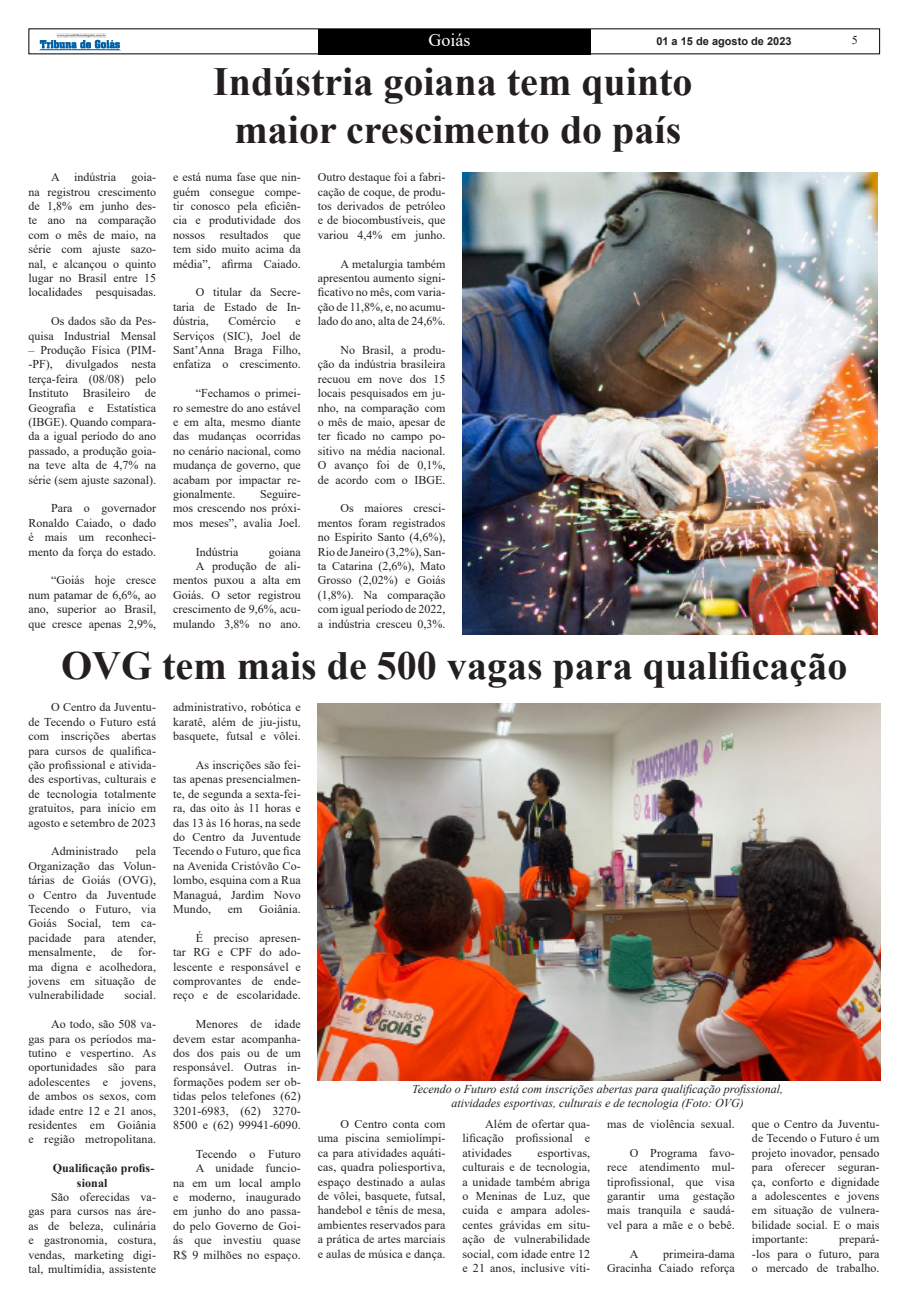
<style>
.page{position:relative;width:908px;height:1304px;background:#fff}
.page>*{position:absolute;margin:0;border:0;box-sizing:border-box;transform-origin:0 0}
.t1{font:700 40px "Times New Roman";color:#231f20}
.t2{font:18px "Times New Roman";color:#fff}
.t3{font:12px/14.4px "Times New Roman";letter-spacing:.005em;color:#231f20;text-align:justify}
.t4{font:italic 12px "Times New Roman";color:#231f20}
.t5{font:700 12px/14.4px "Times New Roman";letter-spacing:.005em;color:#231f20}
.t6{font:700 11px "Arial";color:#231f20}
</style>
<div class="page">
<div style="left:318px;top:29px;width:272px;height:25px;background:#000"></div>
<div style="left:28px;top:28px;width:851px;height:26px;border:1px solid #000"></div>
<img style="left:40px;top:34px;width:80px;height:16px">
<img style="left:462px;top:173px;width:415px;height:462px">
<img style="left:317px;top:703px;width:562px;height:377px">
<p class="t2" style="left:428px;top:27px;width:43px">Goiás</p>
<p class="t6" style="left:656px;top:33px;width:137px">01 a 15 de agosto de 2023</p>
<p class="t3" style="left:851px;top:33px;width:7px">5</p>
<p class="t1" style="left:213px;top:53px;width:480px">Indústria goiana tem quinto</p>
<p class="t1" style="left:234px;top:101px;width:448px">maior crescimento do país</p>
<p class="t3" style="left:28px;top:170px;width:129px;text-indent:103px">goia&shy;na registrou crescimento de 1,8% em junho des&shy;te ano na comparação com o mês de maio, na série com ajuste sazo&shy;nal, e alcançou o quinto lugar no Brasil entre 15 localidades pesquisadas.</p>
<p class="t3" style="left:28px;top:314px;width:129px;text-align:right">Os dados são da Pes&shy;quisa Industrial Mensal</p>
<p class="t3" style="left:28px;top:342px;width:129px">– Produção Física (PIM--PF), divulgados nesta terça-feira (08/08) pelo Instituto Brasileiro de Geografia e Estatística (IBGE). Quando compara&shy;da a igual período do ano passado, a produção goia&shy;na teve alta de 4,7% na série (sem ajuste sazonal).</p>
<p class="t3" style="left:28px;top:501px;width:129px;text-indent:23px">Para o governador Ronaldo Caiado, o dado é mais um reconheci&shy;mento da força do estado.</p>
<p class="t3" style="left:28px;top:573px;width:129px;text-indent:23px">“Goiás hoje cresce num patamar de 6,6%, ao ano, superior ao Brasil, que cresce apenas 2,9%,</p>
<p class="t3" style="left:317px;top:170px;width:129px">Outro destaque foi a fabri&shy;cação de coque, de produ&shy;tos derivados de petróleo e de biocombustíveis, que variou 4,4% em junho.</p>
<p class="t3" style="left:317px;top:256px;width:129px;text-indent:23px">A metalurgia também apresentou aumento signi&shy;ficativo no mês, com varia&shy;ção de 11,8%, e, no acumu&shy;lado do ano, alta de 24,6%.</p>
<p class="t3" style="left:317px;top:342px;width:129px;text-indent:23px">No Brasil, a produ&shy;ção da indústria brasileira recuou em nove dos 15 locais pesquisados em ju&shy;nho, na comparação com o mês de maio, apesar de ter ficado no campo po&shy;sitivo na média nacional.<br>O avanço foi de 0,1%, de acordo com o IBGE.</p>
<p class="t3" style="left:317px;top:501px;width:129px;text-indent:23px">Os maiores cresci&shy;mentos foram registrados no Espírito Santo (4,6%), Rio de Janeiro (3,2%), San&shy;ta Catarina (2,6%), Mato Grosso (2,02%) e Goiás (1,8%). Na comparação com igual período de 2022, a indústria cresceu 0,3%.</p>
<p class="t1" style="left:61px;top:637px;width:787px">OVG tem mais de 500 vagas para qualificação</p>
<p class="t3" style="left:28px;top:700px;width:129px;text-indent:23px">O Centro da Juventu&shy;de Tecendo o Futuro está com inscrições abertas para cursos de qualifica&shy;ção profissional e ativida&shy;des esportivas, culturais e de tecnologia totalmente gratuitos, para início em agosto e setembro de 2023</p>
<p class="t3" style="left:51px;top:844px;width:68px">Administrado</p>
<p class="t3" style="left:51px;top:170px;width:67px">A indústria</p>
<p class="t3" style="left:173px;top:170px;width:129px">e está numa fase que nin&shy;guém consegue compe&shy;tir conosco pela eficiên&shy;cia e produtividade dos nossos resultados que tem sido muito acima da média”, afirma Caiado.</p>
<p class="t3" style="left:173px;top:285px;width:129px;text-indent:23px">O titular da Secre&shy;taria de Estado de In&shy;dústria,</p>
<p class="t3" style="left:228px;top:314px;width:49px">Comércio</p>
<p class="t3" style="left:173px;top:314px;width:129px;text-indent:122px">e Serviços (SIC), Joel de Sant’Anna Braga Filho, enfatiza o crescimento.</p>
<p class="t3" style="left:173px;top:386px;width:129px;text-indent:23px">“Fechamos o primei&shy;ro semestre do ano estável e em alta, mesmo diante das mudanças ocorridas no cenário nacional, como mudança de governo, que acabam por impactar re&shy;gionalmente.</p>
<p class="t3" style="left:173px;top:486px;width:129px;text-indent:87px">Seguire&shy;mos crescendo nos próxi&shy;mos meses”, avalia Joel.</p>
<p class="t3" style="left:196px;top:544px;width:44px">Indústria</p>
<p class="t3" style="left:268px;top:544px;width:33px">goiana</p>
<p class="t3" style="left:173px;top:558px;width:129px;text-indent:23px">A produção de ali&shy;mentos puxou a alta em Goiás. O setor registrou crescimento de 9,6%, acu&shy;mulando 3,8% no ano.</p>
<p class="t3" style="left:173px;top:700px;width:129px">administrativo, robótica e karatê, além de jiu-jistu, basquete, futsal e vôlei.</p>
<p class="t3" style="left:173px;top:757px;width:129px;text-indent:23px">As inscrições são fei&shy;tas apenas presencialmen&shy;te, de segunda a sexta-fei&shy;ra, das oito às 11 horas e das 13 às 16 horas, na sede do Centro da Juventude Tecendo o Futuro, que fica na Avenida Cristóvão Co&shy;lombo, esquina com a Rua Managuá, Jardim Novo Mundo,</p>
<p class="t3" style="left:28px;top:844px;width:129px;text-indent:107px">pela Organização das Volun&shy;tárias de Goiás (OVG), o Centro da Juventude Tecendo o Futuro, via Goiás Social, tem ca&shy;pacidade para atender, mensalmente,</p>
<p class="t3" style="left:228px;top:901px;width:16px">em</p>
<p class="t3" style="left:259px;top:901px;width:43px">Goiânia.</p>
<p class="t3" style="left:173px;top:930px;width:129px;text-indent:23px">É preciso apresen&shy;tar RG e CPF do ado&shy;lescente e responsável e comprovantes de ende&shy;reço e de escolaridade.</p>
<p class="t3" style="left:173px;top:1017px;width:129px;text-indent:23px">Menores de idade devem estar acompanha&shy;dos dos pais ou de um responsável. Outras in&shy;formações podem ser ob&shy;tidas pelos telefones (62)<br>3201-6983, (62) 3270- 8500 e (62) 99941-6090.</p>
<p class="t3" style="left:196px;top:1146px;width:106px">Tecendo o Futuro</p>
<p class="t3" style="left:173px;top:1161px;width:129px;text-indent:23px">A unidade funcio&shy;na em um local amplo e moderno, inaugurado em junho do ano passa&shy;do pelo Governo de Goi&shy;ás que investiu quase R$ 9 milhões no espaço.</p>
<p class="t3" style="left:111px;top:945px;width:13px">de</p>
<p class="t3" style="left:28px;top:945px;width:129px;text-indent:110px">for&shy;ma digna e acolhedora, jovens em situação de vulnerabilidade</p>
<p class="t3" style="left:124px;top:988px;width:33px">social.</p>
<p class="t3" style="left:28px;top:1017px;width:129px;text-indent:23px">Ao todo, são 508 va&shy;gas para os períodos ma&shy;tutino e vespertino. As oportunidades são para adolescentes e jovens, de ambos os sexos, com idade entre 12 e 21 anos, residentes em Goiânia e região metropolitana.</p>
<p class="t5" style="left:77px;top:1161px;width:79px;text-indent:-24px">Qualificação profis&shy;sional</p>
<p class="t3" style="left:28px;top:1189px;width:129px;text-indent:23px">São oferecidas va&shy;gas para cursos nas áre&shy;as de beleza, culinária e gastronomia, costura, vendas, marketing digi&shy;tal, multimídia, assistente</p>
<p class="t4" style="left:412px;top:1080px;width:372px">Tecendo o Futuro está com inscrições abertas para qualificação profissional,</p>
<p class="t4" style="left:451px;top:1095px;width:293px">atividades esportivas, culturais e de tecnologia (Foto: OVG)</p>
<p class="t3" style="left:317px;top:1116px;width:129px;text-indent:23px">O Centro conta com uma piscina semiolímpi&shy;ca para atividades aquáti&shy;cas, quadra poliesportiva, espaço destinado a aulas de vôlei, basquete, futsal, handebol e tênis de mesa, ambientes reservados para a prática de artes marciais e aulas de música e dança.</p>
<p class="t3" style="left:462px;top:1116px;width:129px;text-indent:23px">Além de ofertar qua&shy;lificação profissional e atividades</p>
<p class="t3" style="left:751px;top:1116px;width:129px">que o Centro da Juventu&shy;de Tecendo o Futuro é um projeto inovador, pensado para oferecer seguran&shy;ça, conforto e dignidade a adolescentes e jovens em situação de vulnera&shy;bilidade social. E o mais importante:</p>
<p class="t3" style="left:607px;top:1116px;width:129px">mas de violência sexual.</p>
<p class="t3" style="left:607px;top:1145px;width:129px;text-indent:23px">O Programa favo&shy;rece atendimento mul&shy;tiprofissional, que visa garantir uma gestação mais tranquila e saudá&shy;vel para a mãe e o bebê.</p>
<p class="t3" style="left:629px;top:1246px;width:10px">A</p>
<p class="t3" style="left:462px;top:1145px;width:129px;text-indent:75px">esportivas, culturais e de tecnologia, a unidade também abriga o Meninas de Luz, que cuida e ampara adoles&shy;centes grávidas em situ&shy;ação de vulnerabilidade social, com idade entre 12 e 21 anos, inclusive víti-</p>
<p class="t3" style="left:751px;top:1232px;width:129px;text-indent:87px">prepará--los para o futuro, para o mercado de trabalho.</p>
<p class="t3" style="left:607px;top:1246px;width:129px;text-align:right">primeira-dama<br>Gracinha Caiado reforça</p>
</div>
